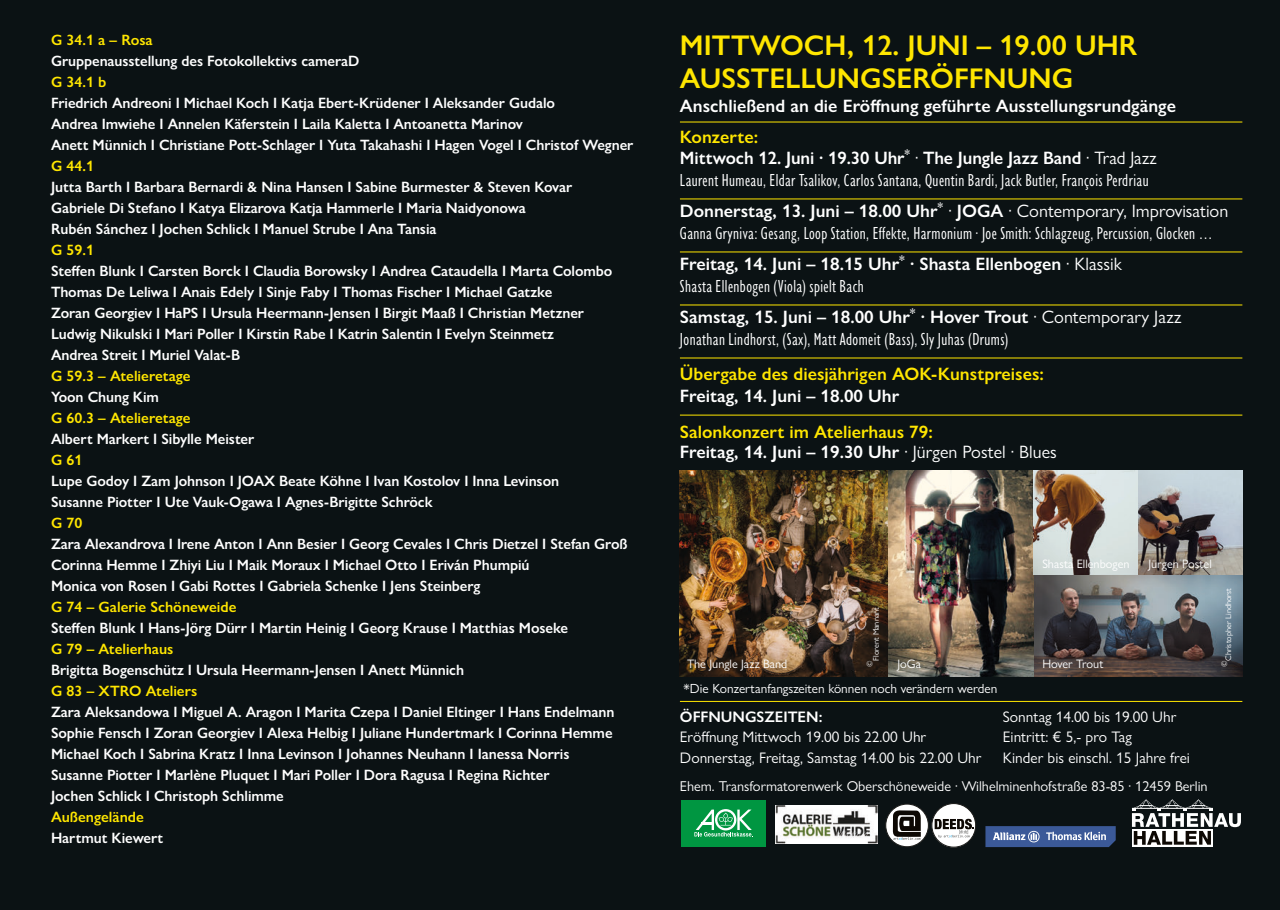
<style>
.page{position:relative;width:1280px;height:910px;background:#0b1214}
.page>*{position:absolute;margin:0;border:0;box-sizing:border-box;transform-origin:0 0}
.t1{font:600 28.65px/32.7px "Gill Sans Nova";color:#ffe600}
.t2{font:condensed 18px/21.6px "Gill Sans Nova";letter-spacing:.025em;color:#fff}
.t3{font:600 18px/21.6px "Gill Sans Nova";color:#fff}
.t4{font:600 18px/20.4px "Gill Sans Nova";color:#ffe600}
.t5{font:15.3px/20.4px "Gill Sans Nova";color:#fff}
.t6{font:600 15.3px "Gill Sans Nova";color:#fff}
.t7{font:600 15px/21px "Gill Sans Nova";letter-spacing:-.005em;color:#fff}
.t8{font:600 15px "Gill Sans Nova";color:#ffe600}
.t9{font:14.25px "Gill Sans Nova";color:#fff}
.t10{font:13.35px "Gill Sans Nova";color:#fff}
.t11{font:12.3px "Gill Sans Nova";color:#fff}
.t12{font:8.25px "Gill Sans Nova";color:#fff}
.s1{font-weight:600;font-stretch:normal;color:#ffe600}
.s2{font-weight:600;font-stretch:normal}
.s3{font-stretch:normal}
.s4{font-weight:400}
.s5{font-weight:400;font-stretch:condensed}
.s6{color:#fff}
.s7{font-weight:400;color:#fff}
</style>
<div class="page">
<hr style="left:680px;top:122px;width:562px;height:1px;background:#ffe600">
<hr style="left:680px;top:199px;width:562px;height:1px;background:#ffe600">
<hr style="left:680px;top:252px;width:562px;height:1px;background:#ffe600">
<hr style="left:680px;top:305px;width:562px;height:1px;background:#ffe600">
<hr style="left:680px;top:358px;width:562px;height:1px;background:#ffe600">
<hr style="left:680px;top:415px;width:562px;height:1px;background:#ffe600">
<img style="left:680px;top:470px;width:354px;height:206px">
<img style="left:1034px;top:575px;width:208px;height:101px">
<img style="left:1034px;top:470px;width:208px;height:105px">
<svg style="left:985px;top:826px;width:131px;height:21px"></svg>
<div style="left:886px;top:804px;width:42px;height:43px;background:#fff;border-radius:50%"></div>
<div style="left:885px;top:803px;width:44px;height:44px;border:1px solid #1d1d1b;border-radius:50%"></div>
<svg style="left:892px;top:810px;width:29px;height:30px"></svg>
<div style="left:932px;top:803px;width:43px;height:44px;background:#fff;border-radius:50%"></div>
<div style="left:931px;top:803px;width:45px;height:44px;border:1px solid #1d1d1b;border-radius:50%"></div>
<svg style="left:935px;top:819px;width:39px;height:19px"></svg>
<div style="left:681px;top:800px;width:85px;height:47px;background:#009641"></div>
<svg style="left:694px;top:809px;width:59px;height:28px"></svg>
<div style="left:1132px;top:829px;width:81px;height:17px;background:#fff"></div>
<svg style="left:1132px;top:799px;width:109px;height:46px"></svg>
<img style="left:775px;top:805px;width:102px;height:39px">
<hr style="left:680px;top:701px;width:562px;height:1px;background:#ffe600">
<p class="t8" style="left:51px;top:31px;width:103px">G 34.1 a – Rosa</p>
<p class="t7" style="left:51px;top:50px;width:310px">Gruppenausstellung des Fotokollektivs cameraD</p>
<p class="t8" style="left:51px;top:73px;width:57px">G 34.1 b</p>
<p class="t7" style="left:51px;top:92px;width:584px">Friedrich Andreoni I Michael Koch I Katja Ebert-Krüdener I Aleksander Gudalo<br>Andrea Imwiehe I Annelen Käferstein I Laila Kaletta I Antoanetta Marinov<br>Anett Münnich I Christiane Pott-Schlager I Yuta Takahashi I Hagen Vogel I Christof Wegner</p>
<p class="t8" style="left:51px;top:157px;width:45px">G 44.1</p>
<p class="t7" style="left:51px;top:176px;width:523px">Jutta Barth I Barbara Bernardi &amp; Nina Hansen I Sabine Burmester &amp; Steven Kovar<br>Gabriele Di Stefano I Katya Elizarova Katja Hammerle I Maria Naidyonowa<br>Rubén Sánchez I Jochen Schlick I Manuel Strube I Ana Tansia</p>
<p class="t8" style="left:51px;top:241px;width:45px">G 59.1</p>
<p class="t7" style="left:51px;top:260px;width:563px">Steffen Blunk I Carsten Borck I Claudia Borowsky I Andrea Cataudella I Marta Colombo Thomas De Leliwa I Anais Edely I Sinje Faby I Thomas Fischer I Michael Gatzke<br>Zoran Georgiev I HaPS I Ursula Heermann-Jensen I Birgit Maaß I Christian Metzner Ludwig Nikulski I Mari Poller I Kirstin Rabe I Katrin Salentin I Evelyn Steinmetz<br>Andrea Streit I Muriel Valat-B</p>
<p class="t8" style="left:51px;top:367px;width:141px">G 59.3 – Atelieretage</p>
<p class="t7" style="left:51px;top:386px;width:109px">Yoon Chung Kim</p>
<p class="t8" style="left:51px;top:409px;width:141px">G 60.3 – Atelieretage</p>
<p class="t7" style="left:51px;top:428px;width:205px">Albert Markert I Sibylle Meister</p>
<p class="t8" style="left:51px;top:451px;width:33px">G 61</p>
<p class="t7" style="left:51px;top:470px;width:510px">Lupe Godoy I Zam Johnson I JOAX Beate Köhne I Ivan Kostolov I Inna Levinson<br>Susanne Piotter I Ute Vauk-Ogawa I Agnes-Brigitte Schröck</p>
<p class="t8" style="left:51px;top:514px;width:33px">G 70</p>
<p class="t7" style="left:51px;top:533px;width:578px">Zara Alexandrova I Irene Anton I Ann Besier I Georg Cevales I Chris Dietzel I Stefan Groß<br>Corinna Hemme I Zhiyi Liu I Maik Moraux I Michael Otto I Eriván Phumpiú<br>Monica von Rosen I Gabi Rottes I Gabriela Schenke I Jens Steinberg</p>
<p class="t8" style="left:51px;top:598px;width:187px">G 74 – Galerie Schöneweide</p>
<p class="t7" style="left:51px;top:617px;width:519px">Steffen Blunk I Hans-Jörg Dürr I Martin Heinig I Georg Krause I Matthias Moseke</p>
<p class="t8" style="left:51px;top:640px;width:124px">G 79 – Atelierhaus</p>
<p class="t7" style="left:51px;top:659px;width:415px">Brigitta Bogenschütz I Ursula Heermann-Jensen I Anett Münnich</p>
<p class="t8" style="left:51px;top:682px;width:148px">G 83 – XTRO Ateliers</p>
<p class="t7" style="left:51px;top:701px;width:565px">Zara Aleksandowa I Miguel A. Aragon I Marita Czepa I Daniel Eltinger I Hans Endelmann Sophie Fensch I Zoran Georgiev I Alexa Helbig I Juliane Hundertmark I Corinna Hemme Michael Koch I Sabrina Kratz I Inna Levinson I Johannes Neuhann I Ianessa Norris Susanne Piotter I Marlène Pluquet I Mari Poller I Dora Ragusa I Regina Richter<br>Jochen Schlick I Christoph Schlimme</p>
<p class="t8" style="left:51px;top:808px;width:94px">Außengelände</p>
<p class="t7" style="left:51px;top:827px;width:114px">Hartmut Kiewert</p>
<h1 class="t1" style="left:680px;top:29px;width:459px">MITTWOCH, 12. JUNI – 19.00 UHR<br>AUSSTELLUNGSERÖFFNUNG</h1>
<p class="t3" style="left:680px;top:95px;width:498px">Anschließend an die Eröffnung geführte Ausstellungsrundgänge</p>
<p class="t2" style="left:680px;top:126px;width:478px"><span class="s1">Konzerte:<br></span><span class="s2">Mittwoch 12. Juni · 19.30 Uhr</span><sup>*</sup> <span class="s3">·</span> <span class="s2">The Jungle Jazz Band</span> <span class="s3">· Trad Jazz<br></span>Laurent Humeau, Eldar Tsalikov, Carlos Santana, Quentin Bardi, Jack Butler, François Perdriau</p>
<p class="t2" style="left:680px;top:200px;width:550px"><span class="s2">Donnerstag, 13. Juni – 18.00 Uhr</span><sup>*</sup> <span class="s3">·</span> <span class="s2">JOGA</span> <span class="s3">· Contemporary, Improvisation<br></span>Ganna Gryniva: Gesang, Loop Station, Effekte, Harmonium · Joe Smith: Schlagzeug, Percussion, Glocken …</p>
<p class="t3" style="left:680px;top:253px;width:443px">Freitag, 14. Juni – 18.15 Uhr<sup>*</sup> · Shasta Ellenbogen <span class="s4">· Klassik<br></span><span class="s5">Shasta Ellenbogen (Viola) spielt Bach</span></p>
<p class="t2" style="left:680px;top:306px;width:503px"><span class="s2">Samstag, 15. Juni – 18.00 Uhr</span><sup>*</sup> <span class="s2">· Hover Trout</span> <span class="s3">· Contemporary Jazz<br></span>Jonathan Lindhorst, (Sax), Matt Adomeit (Bass), Sly Juhas (Drums)</p>
<p class="t4" style="left:680px;top:364px;width:366px">Übergabe des diesjährigen AOK-Kunstpreises:</p>
<p class="t3" style="left:680px;top:385px;width:221px">Freitag, 14. Juni – 18.00 Uhr</p>
<p class="t4" style="left:680px;top:421px;width:378px">Salonkonzert im Atelierhaus 79:<br><span class="s6">Freitag, 14. Juni – 19.30 Uhr</span> <span class="s7">· Jürgen Postel · Blues</span></p>
<p class="t11" style="left:1042px;top:556px;width:89px">Shasta Ellenbogen</p>
<p class="t11" style="left:1148px;top:556px;width:65px">Jürgen Postel</p>
<p class="t12" style="left:871px;top:661px;width:55px;rotate:-90deg">Florent Mannant</p>
<p class="t11" style="left:687px;top:656px;width:102px">The Jungle Jazz Band</p>
<p class="t11" style="left:897px;top:656px;width:25px">JoGa</p>
<p class="t11" style="left:1042px;top:656px;width:63px">Hover Trout</p>
<p class="t12" style="left:865px;top:667px;width:8px;rotate:-90deg">©</p>
<p class="t10" style="left:684px;top:680px;width:315px">*Die Konzertanfangszeiten können noch verändern werden</p>
<p class="t6" style="left:680px;top:707px;width:144px">ÖFFNUNGSZEITEN:</p>
<p class="t5" style="left:680px;top:727px;width:303px">Eröffnung Mittwoch 19.00 bis 22.00 Uhr<br>Donnerstag, Freitag, Samstag 14.00 bis 22.00 Uhr</p>
<p class="t5" style="left:1003px;top:706px;width:189px">Sonntag 14.00 bis 19.00 Uhr<br>Eintritt: € 5,- pro Tag<br>Kinder bis einschl. 15 Jahre frei</p>
<p class="t9" style="left:680px;top:777px;width:529px">Ehem. Transformatorenwerk Oberschöneweide · Wilhelminenhofstraße 83-85 · 12459 Berlin</p>
<p class="t12" style="left:1223px;top:661px;width:74px;rotate:-90deg">Christopher Lindhorst</p>
<p class="t12" style="left:1219px;top:667px;width:8px;rotate:-90deg">©</p>
</div>
